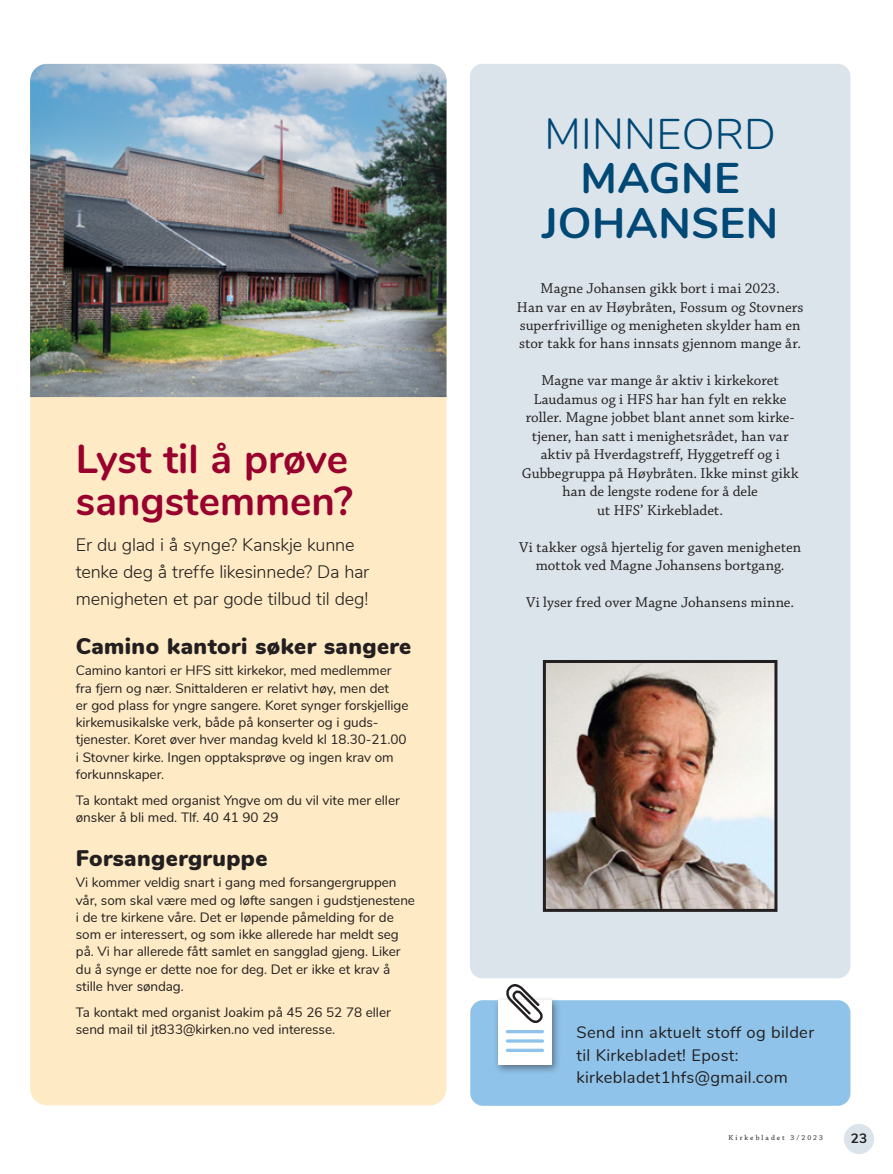
<style>
.page{position:relative;width:893px;height:1174px;background:#fff}
.page>*{position:absolute;margin:0;border:0;box-sizing:border-box;transform-origin:0 0}
.Overskrift_1{font:700 42.9px/44.4px "Nunito";letter-spacing:.01em;color:#004876;text-align:center}
.Overskrift_1-2{font:300 42.9px "Nunito";letter-spacing:.01em;color:#004876}
.Sitat{font:700 40.5px/42.6px "Nunito";color:#98012d}
.mellomtittel{font:900 22.5px "Nunito";letter-spacing:.02em;color:#231f20}
.Ingress_VAG{font:300 18px/27px "Nunito";letter-spacing:-.01em;color:#231f20}
.mellomtittel-2{font:16.5px/22.5px "Nunito";letter-spacing:.02em;color:#231f20}
.Brødtekst{font:15px/18.5px "Chaparral Pro";letter-spacing:.01em;color:#231f20;text-align:center}
.Faktatekst_space{font:13.5px/17.2px "Nunito";letter-spacing:-.005em;color:#231f20}
.t1{font:700 13.5px "Nunito";color:#231f20}
.t2{font:7.5px "Chaparral Pro";letter-spacing:.27em;color:#231f20}
</style>
<div class="page">
<div style="left:470px;top:64px;width:380px;height:914px;background:#dbe4ea;border-radius:13px"></div>
<div style="left:470px;top:1000px;width:380px;height:105px;background:#8fc3e9;border-radius:13px"></div>
<div style="left:494px;top:996px;width:68px;height:78px;background:#231f20;opacity:.5"></div>
<div style="left:498px;top:1000px;width:54px;height:64px;background:#fff"></div>
<img style="left:506px;top:984px;width:38px;height:38px">
<hr style="left:506px;top:1030px;width:38px;height:3px;background:#8fc3e9;border-radius:2px">
<hr style="left:506px;top:1039px;width:38px;height:3px;background:#8fc3e9;border-radius:2px">
<svg style="left:506px;top:1048px;width:38px;height:4px"></svg>
<div style="left:30px;top:397px;width:416px;height:708px;background:#feeac4"></div>
<img style="left:547px;top:664px;width:226px;height:244px">
<div style="left:543px;top:660px;width:234px;height:252px;border:3px solid #231f20"></div>
<img style="left:30px;top:64px;width:416px;height:333px">
<div style="left:844px;top:1123px;width:30px;height:31px;background:#dbe4ea;border-radius:50%"></div>
<p class="Sitat" style="left:76px;top:435px;width:278px">Lyst til å prøve sangstemmen?</p>
<p class="Ingress_VAG" style="left:76px;top:530px;width:295px">Er du glad i å synge? Kanskje kunne tenke deg å treffe likesinnede? Da har menigheten et par gode tilbud til deg!</p>
<p class="mellomtittel" style="left:76px;top:629px;width:337px">Camino kantori søker sangere</p>
<p class="Faktatekst_space" style="left:76px;top:661px;width:334px">Camino kantori er HFS sitt kirkekor, med medlemmer fra fjern og nær. Snittalderen er relativt høy, men det<br>er god plass for yngre sangere. Koret synger forskjellige kirkemusikalske verk, både på konserter og i guds&shy;tjenester. Koret øver hver mandag kveld kl 18.30-21.00 i Stovner kirke. Ingen opptaksprøve og ingen krav om forkunnskaper.</p>
<p class="Faktatekst_space" style="left:76px;top:790px;width:325px">Ta kontakt med organist Yngve om du vil vite mer eller ønsker å bli med. Tlf. 40 41 90 29</p>
<p class="mellomtittel" style="left:76px;top:841px;width:193px">Forsangergruppe</p>
<p class="Faktatekst_space" style="left:76px;top:873px;width:341px">Vi kommer veldig snart i gang med forsangergruppen vår, som skal være med og løfte sangen i gudstjenestene i de tre kirkene våre. Det er løpende påmelding for de som er interessert, og som ikke allerede har meldt seg på. Vi har allerede fått samlet en sangglad gjeng. Liker du å synge er dette noe for deg. Det er ikke et krav å stille hver søndag.</p>
<p class="Faktatekst_space" style="left:76px;top:1002px;width:316px">Ta kontakt med organist Joakim på 45 26 52 78 eller send mail til jt833@kirken.no ved interesse.</p>
<p class="Overskrift_1-2" style="left:544px;top:103px;width:233px">MINNEORD</p>
<p class="Overskrift_1" style="left:542px;top:154px;width:238px">MAGNE<br>JOHANSEN</p>
<p class="Brødtekst" style="left:517px;top:280px;width:288px">Magne Johansen gikk bort i mai 2023.<br>Han var en av Høybråten, Fossum og Stovners superfrivillige og menigheten skylder ham en stor takk for hans innsats gjennom mange år.</p>
<p class="Brødtekst" style="left:522px;top:372px;width:278px">Magne var mange år aktiv i kirkekoret Laudamus og i HFS har han fylt en rekke roller. Magne jobbet blant annet som kirke&shy;tjener, han satt i menighetsrådet, han var aktiv på Hverdagstreff, Hyggetreff og i Gubbegruppa på Høybråten. Ikke minst gikk han de lengste rodene for å dele<br>ut HFS’ Kirkebladet.</p>
<p class="Brødtekst" style="left:519px;top:538px;width:283px">Vi takker også hjertelig for gaven menigheten mottok ved Magne Johansens bortgang.</p>
<p class="Brødtekst" style="left:526px;top:593px;width:269px">Vi lyser fred over Magne Johansens minne.</p>
<p class="mellomtittel-2" style="left:576px;top:1020px;width:239px">Send inn aktuelt stoff og bilder til Kirkebladet! Epost: kirkebladet1hfs@gmail.com</p>
<p class="t2" style="left:728px;top:1133px;width:96px">Kirkebladet 3/2023</p>
<p class="t1" style="left:851px;top:1128px;width:18px">23</p>
</div>
